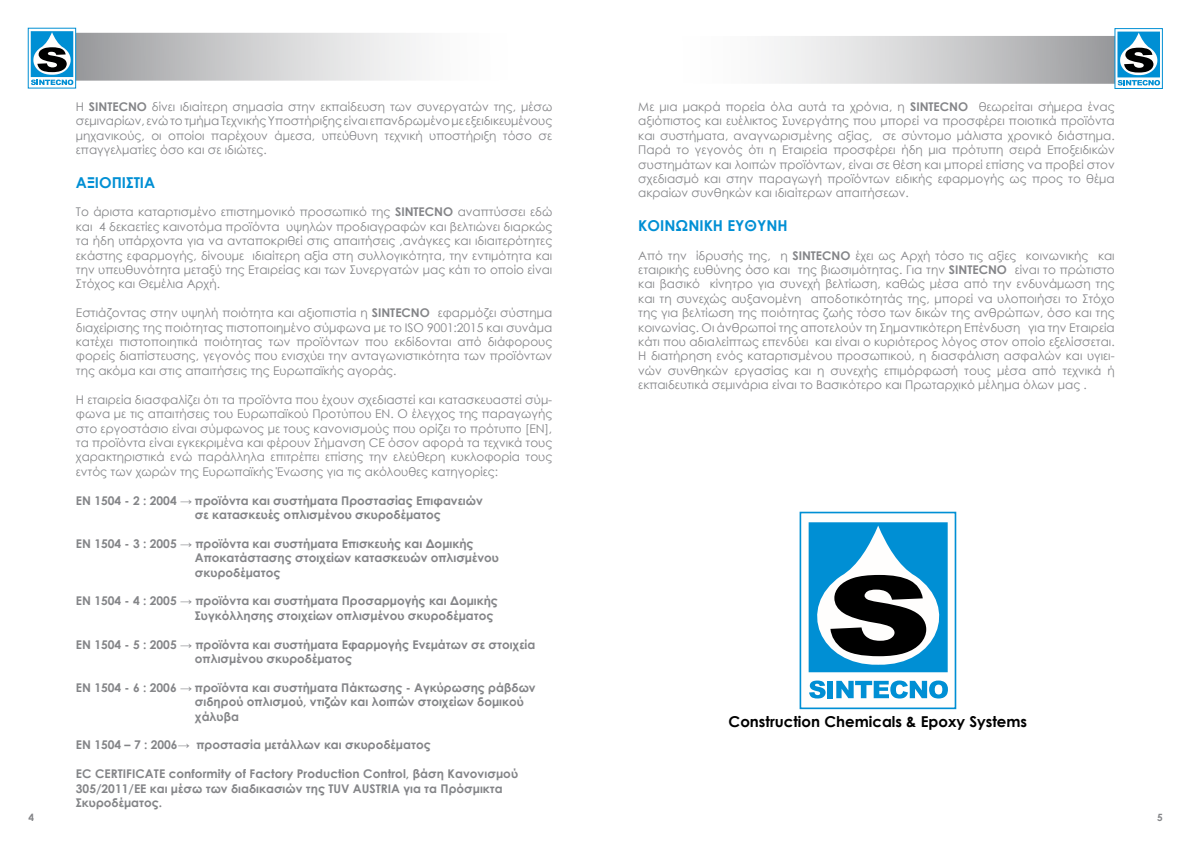
<style>
.page{position:relative;width:1191px;height:842px;background:#fff}
.page>*{position:absolute;margin:0;border:0;box-sizing:border-box;transform-origin:0 0}
.t1{font:700 15px "Century Gothic";color:#000}
.t2{font:700 15px "Century Gothic";color:#008fd4}
.t3{font:12px/14.4px "Century Gothic";color:#848588;text-align:justify}
.t4{font:700 12px/14.4px "Century Gothic";color:#848588}
.t5{font:700 10px "Century Gothic";color:#848588}
.s1{font-weight:700}
</style>
<div class="page">
<svg style="left:1117px;top:31px;width:43px;height:55px"></svg>
<svg style="left:774px;top:32px;width:386px;height:53px"></svg>
<div style="left:1114px;top:28px;width:48px;height:61px;border:1px solid #008fd4"></div>
<svg style="left:30px;top:31px;width:386px;height:54px"></svg>
<svg style="left:808px;top:522px;width:140px;height:150px"></svg>
<svg style="left:809px;top:680px;width:16px;height:18px"></svg>
<div style="left:827px;top:681px;width:6px;height:17px;background:#008fd4"></div>
<svg style="left:836px;top:680px;width:112px;height:18px"></svg>
<div style="left:799px;top:512px;width:157px;height:197px;border:2px solid #008fd4"></div>
<p class="t3" style="left:76px;top:99px;width:478px">Η <span class="s1">SINTECNO</span> δίνει ιδιαίτερη σημασία στην εκπαίδευση των συνεργατών της, μέσω σεμιναρίων, ενώ το τμήμα Τεχνικής Υποστήριξης είναι επανδρωμένο με εξειδικευμένους μηχανικούς, οι οποίοι παρέχουν άμεσα, υπεύθυνη τεχνική υποστήριξη τόσο σε επαγγελματίες όσο και σε ιδιώτες.</p>
<p class="t2" style="left:76px;top:171px;width:80px">ΑΞΙΟΠΙΣΤΙΑ</p>
<p class="t3" style="left:76px;top:205px;width:478px">Το άριστα καταρτισμένο επιστημονικό προσωπικό της <span class="s1">SINTECNO</span> αναπτύσσει εδώ και 4 δεκαετίες καινοτόμα προϊόντα υψηλών προδιαγραφών και βελτιώνει διαρκώς τα ήδη υπάρχοντα για να ανταποκριθεί στις απαιτήσεις ,ανάγκες και ιδιαιτερότητες εκάστης εφαρμογής, δίνουμε ιδιαίτερη αξία στη συλλογικότητα, την εντιμότητα και την υπευθυνότητα μεταξύ της Εταιρείας και των Συνεργατών μας κάτι το οποίο είναι Στόχος και Θεμέλια Αρχή.</p>
<p class="t3" style="left:76px;top:306px;width:478px">Εστιάζοντας στην υψηλή ποιότητα και αξιοπιστία η <span class="s1">SINTECNO</span> εφαρμόζει σύστημα διαχείρισης της ποιότητας πιστοποιημένο σύμφωνα με το ISO 9001:2015 και συνάμα κατέχει πιστοποιητικά ποιότητας των προϊόντων που εκδίδονται από διάφορους φορείς διαπίστευσης, γεγονός που ενισχύει την ανταγωνιστικότητα των προϊόντων της ακόμα και στις απαιτήσεις της Ευρωπαϊκής αγοράς.</p>
<p class="t3" style="left:76px;top:392px;width:478px">Η εταιρεία διασφαλίζει ότι τα προϊόντα που έχουν σχεδιαστεί και κατασκευαστεί σύμ&shy;φωνα με τις απαιτήσεις του Ευρωπαϊκού Προτύπου ΕΝ. Ο έλεγχος της παραγωγής στο εργοστάσιο είναι σύμφωνος με τους κανονισμούς που ορίζει το πρότυπο [ΕΝ], τα προϊόντα είναι εγκεκριμένα και φέρουν Σήμανση CE όσον αφορά τα τεχνικά τους χαρακτηριστικά ενώ παράλληλα επιτρέπει επίσης την ελεύθερη κυκλοφορία τους εντός των χωρών της Ευρωπαϊκής Ένωσης για τις ακόλουθες κατηγορίες:</p>
<p class="t4" style="left:195px;top:492px;width:289px;text-indent:-119px">EN 1504 - 2 : 2004 → προϊόντα και συστήματα Προστασίας Επιφανειών σε κατασκευές οπλισμένου σκυροδέματος</p>
<p class="t4" style="left:195px;top:536px;width:305px;text-indent:-119px">EN 1504 - 3 : 2005 → προϊόντα και συστήματα Επισκευής και Δομικής<br>Αποκατάστασης στοιχείων κατασκευών οπλισμένου σκυροδέματος</p>
<p class="t4" style="left:195px;top:593px;width:304px;text-indent:-119px">EN 1504 - 4 : 2005 → προϊόντα και συστήματα Προσαρμογής και Δομικής<br>Συγκόλλησης στοιχείων οπλισμένου σκυροδέματος</p>
<p class="t4" style="left:195px;top:636px;width:342px;text-indent:-119px">EN 1504 - 5 : 2005 → προϊόντα και συστήματα Εφαρμογής Ενεμάτων σε στοιχεία οπλισμένου σκυροδέματος</p>
<p class="t4" style="left:195px;top:680px;width:342px;text-indent:-119px">EN 1504 - 6 : 2006 → προϊόντα και συστήματα Πάκτωσης - Αγκύρωσης ράβδων σιδηρού οπλισμού, ντιζών και λοιπών στοιχείων δομικού χάλυβα</p>
<p class="t4" style="left:76px;top:737px;width:356px">ΕΝ 1504 – 7 : 2006→ προστασία μετάλλων και σκυροδέματος</p>
<p class="t4" style="left:76px;top:766px;width:444px">EC CERTIFICATE conformity of Factory Production Control, βάση Κανονισμού<br>305/2011/ΕΕ και μέσω των διαδικασιών της TUV AUSTRIA για τα Πρόσμικτα<br>Σκυροδέματος.</p>
<p class="t3" style="left:638px;top:99px;width:478px">Με μια μακρά πορεία όλα αυτά τα χρόνια, η <span class="s1">SINTECNO</span> θεωρείται σήμερα ένας αξιόπιστος και ευέλικτος Συνεργάτης που μπορεί να προσφέρει ποιοτικά προϊόντα και συστήματα, αναγνωρισμένης αξίας, σε σύντομο μάλιστα χρονικό διάστημα.<br>Παρά το γεγονός ότι η Εταιρεία προσφέρει ήδη μια πρότυπη σειρά Εποξειδικών συστημάτων και λοιπών προϊόντων, είναι σε θέση και μπορεί επίσης να προβεί στον σχεδιασμό και στην παραγωγή προϊόντων ειδικής εφαρμογής ως προς το θέμα ακραίων συνθηκών και ιδιαίτερων απαιτήσεων.</p>
<p class="t2" style="left:638px;top:214px;width:19px">Κοιν</p>
<p class="t2" style="left:675px;top:214px;width:22px">ωνική</p>
<p class="t2" style="left:727px;top:214px;width:41px">ευθύνη</p>
<p class="t3" style="left:638px;top:248px;width:478px">Από την ίδρυσής της, η <span class="s1">SINTECNO</span> έχει ως Αρχή τόσο τις αξίες κοινωνικής και εταιρικής ευθύνης όσο και της βιωσιμότητας. Για την <span class="s1">SINTECNO</span> είναι το πρώτιστο και βασικό κίνητρο για συνεχή βελτίωση, καθώς μέσα από την ενδυνάμωση της και τη συνεχώς αυξανομένη αποδοτικότητάς της, μπορεί να υλοποιήσει το Στόχο της για βελτίωση της ποιότητας ζωής τόσο των δικών της ανθρώπων, όσο και της κοινωνίας. Οι άνθρωποί της αποτελούν τη Σημαντικότερη Επένδυση για την Εταιρεία κάτι που αδιαλείπτως επενδύει και είναι ο κυριότερος λόγος στον οποίο εξελίσσεται.<br>Η διατήρηση ενός καταρτισμένου προσωπικού, η διασφάλιση ασφαλών και υγιει&shy;νών συνθηκών εργασίας και η συνεχής επιμόρφωσή τους μέσα από τεχνικά ή εκπαιδευτικά σεμινάρια είναι το Βασικότερο και Πρωταρχικό μέλημα όλων μας .</p>
<p class="t1" style="left:728px;top:710px;width:300px">Construction Chemicals &amp; Epoxy Systems</p>
<p class="t5" style="left:28px;top:810px;width:7px">4</p>
<p class="t5" style="left:1157px;top:810px;width:7px">5</p>
</div>
